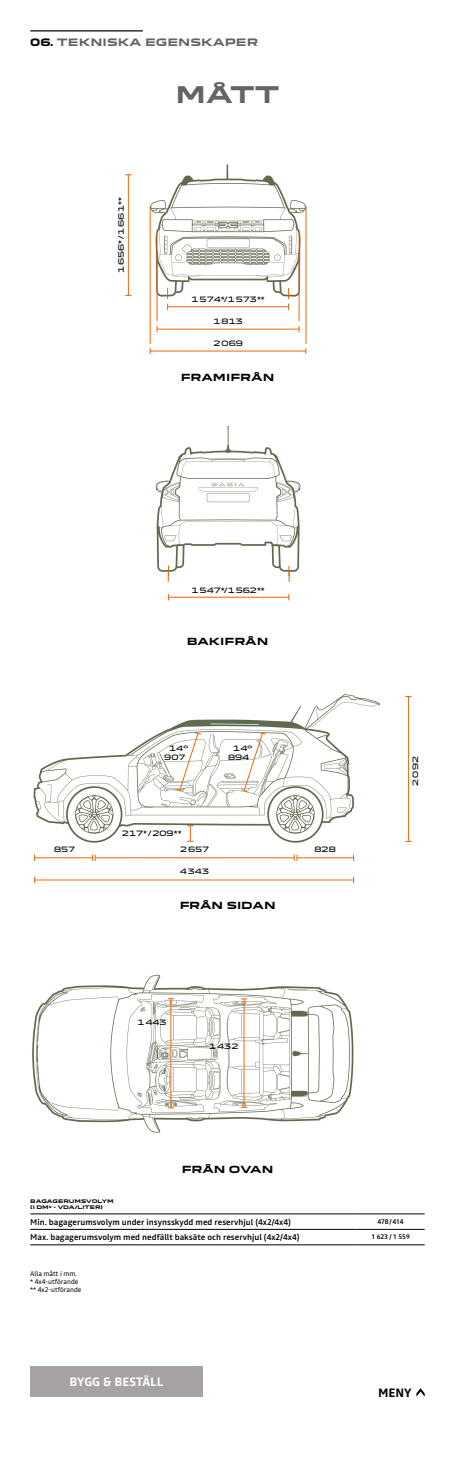
<style>
.page{position:relative;width:455px;height:1479px;background:#fff}
.page>*{position:absolute;margin:0;border:0;box-sizing:border-box;transform-origin:0 0}
.t1{font:700 22.4px "Dacia Block Extended";color:#646464}
.t2{font:700 12px "Read";color:#fff}
.t3{font:700 12px "Read";color:#000}
.t4{font:700 10px "Dacia Block Extended";color:#646464}
.t5{font:700 9.6px "Dacia Block Extended";color:#000}
.t6{font:500 8.4px "Read";color:#000}
.t7{font:7.2px "Dacia Block Extended";color:#000}
.t8{font:6.8px/8px "Read";color:#000}
.t9{font:500 6.8px "Read";letter-spacing:-.01em;color:#000}
.t10{font:700 4.8px/6px "Dacia Block Extended";color:#000}
.s1{color:#000}
</style>
<div class="page">
<img style="left:125px;top:164px;width:182px;height:191px">
<img style="left:155px;top:426px;width:146px;height:175px">
<img style="left:33px;top:694px;width:379px;height:190px">
<img style="left:32px;top:974px;width:322px;height:159px">
<hr style="left:30px;top:30px;width:113px;height:1px;background:#000">
<hr style="left:356px;top:1244px;width:68px;height:1px;background:#000">
<hr style="left:30px;top:1213px;width:326px;height:1px;background:#000">
<hr style="left:356px;top:1213px;width:68px;height:1px;background:#000">
<hr style="left:30px;top:1244px;width:326px;height:1px;background:#000">
<hr style="left:30px;top:1229px;width:326px;height:1px;background:#000">
<hr style="left:356px;top:1229px;width:68px;height:1px;background:#000">
<div style="left:30px;top:1366px;width:173px;height:30px;background:#a6a2a1"></div>
<svg style="left:416px;top:1388px;width:8px;height:8px"></svg>
<p class="t4" style="left:30px;top:37px;width:229px"><span class="s1">06.</span> TEKNISKA EGENSKAPER</p>
<h1 class="t1" style="left:175px;top:82px;width:106px">MÅTT</h1>
<p class="t7" style="left:115px;top:273px;width:77px;rotate:-90deg">1656*/1661**</p>
<p class="t7" style="left:191px;top:294px;width:75px">1574*/1573**</p>
<p class="t7" style="left:213px;top:316px;width:31px">1813</p>
<p class="t7" style="left:213px;top:337px;width:31px">2069</p>
<p class="t5" style="left:180px;top:372px;width:95px">FRAMIFRÅN</p>
<p class="t7" style="left:191px;top:584px;width:75px">1547*/1562**</p>
<p class="t5" style="left:186px;top:636px;width:83px">BAKIFRÅN</p>
<p class="t7" style="left:169px;top:742px;width:20px">14°</p>
<p class="t7" style="left:233px;top:742px;width:20px">14°</p>
<p class="t7" style="left:164px;top:751px;width:23px">907</p>
<p class="t7" style="left:228px;top:751px;width:23px">894</p>
<p class="t7" style="left:122px;top:827px;width:61px">217*/209**</p>
<p class="t7" style="left:54px;top:843px;width:23px">857</p>
<p class="t7" style="left:314px;top:843px;width:23px">828</p>
<p class="t7" style="left:180px;top:843px;width:31px">2657</p>
<p class="t7" style="left:180px;top:865px;width:31px">4343</p>
<p class="t5" style="left:179px;top:900px;width:98px">FRÅN SIDAN</p>
<p class="t7" style="left:137px;top:1016px;width:31px">1443</p>
<p class="t7" style="left:209px;top:1040px;width:31px">1432</p>
<p class="t5" style="left:181px;top:1164px;width:93px">FRÅN OVAN</p>
<p class="t7" style="left:409px;top:785px;width:31px;rotate:-90deg">2092</p>
<p class="t10" style="left:30px;top:1198px;width:85px">BAGAGERUMSVOLYM (I DM<sup>3</sup> - VDA/LITER)</p>
<p class="t6" style="left:30px;top:1215px;width:262px">Min. bagagerumsvolym under insynsskydd med reservhjul (4x2/4x4)</p>
<p class="t9" style="left:377px;top:1216px;width:28px">478/414</p>
<p class="t6" style="left:30px;top:1231px;width:270px">Max. bagagerumsvolym med nedfällt baksäte och reservhjul (4x2/4x4)</p>
<p class="t9" style="left:371px;top:1232px;width:40px">1 623 / 1 559</p>
<p class="t8" style="left:30px;top:1269px;width:53px">Alla mått i mm. * 4x4-utförande ** 4x2-utförande</p>
<h2 class="t2" style="left:70px;top:1372px;width:95px">BYGG &amp; BESTÄLL</h2>
<h2 class="t3" style="left:378px;top:1383px;width:35px">MENY</h2>
</div>
